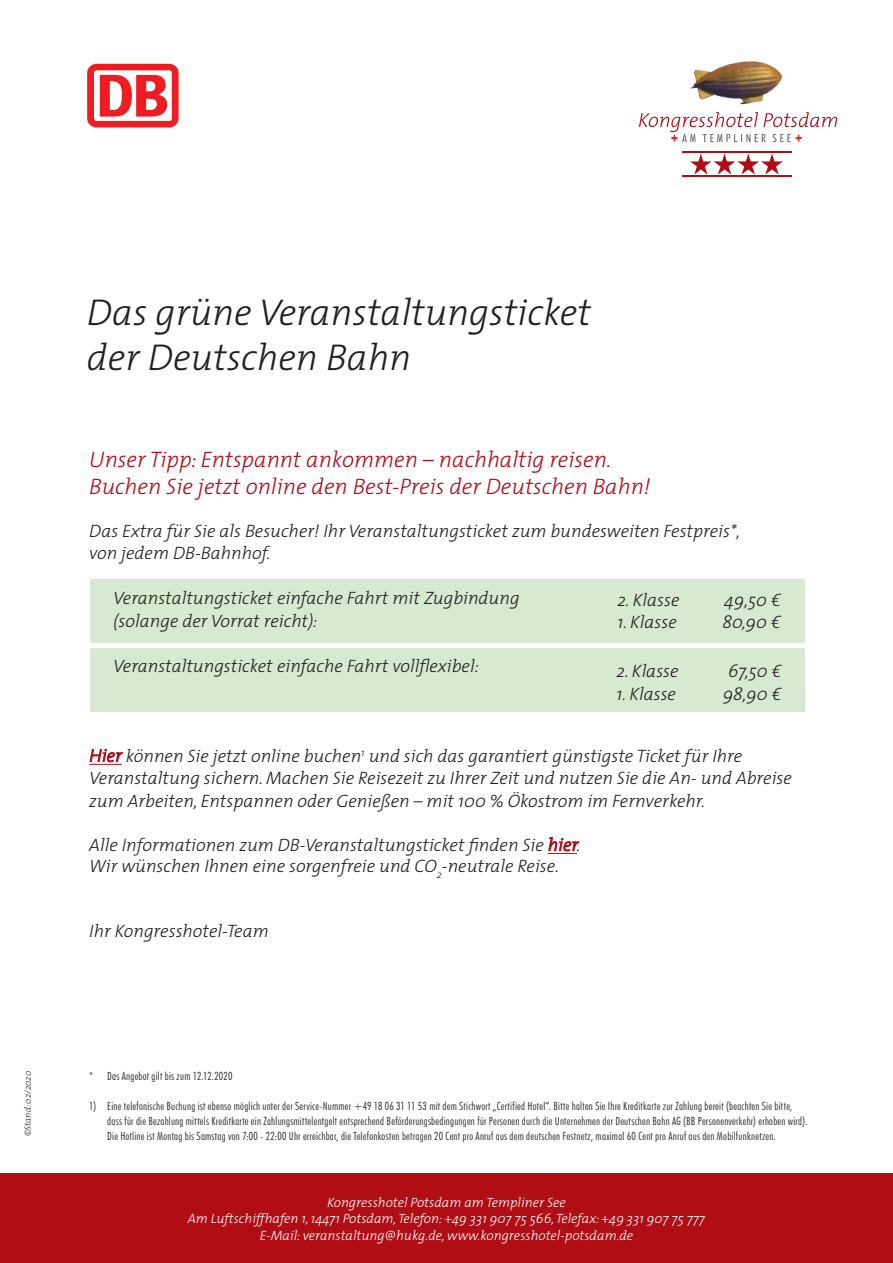
<style>
.page{position:relative;width:893px;height:1263px;background:#fff}
.page>*{position:absolute;margin:0;border:0;box-sizing:border-box;transform-origin:0 0}
.t1{font:italic 300 37.5px/45px "The Mix";color:#231f20}
.t2{font:italic 300 22.5px/27px "The Mix";color:#b00d15}
.t3{font:italic 300 18px/22.5px "The Mix";color:#231f20}
.t4{font:italic 300 13.5px/16.2px "The Mix";color:#fff;text-align:center}
.t5{font:300 condensed 11.25px/15px "Futura BT";letter-spacing:.025em;color:#231f20}
.t6{font:italic 300 9px "The Mix";color:#231f20}
.s1{color:#b00d15}
</style>
<div class="page">
<div style="left:90px;top:648px;width:715px;height:64px;background:#d8e9d2"></div>
<div style="left:90px;top:579px;width:715px;height:64px;background:#d8e9d2"></div>
<div style="left:0;top:1174px;width:893px;height:89px;background:#b00d15"></div>
<img style="left:690px;top:61px;width:93px;height:44px">
<svg style="left:639px;top:112px;width:198px;height:30px"></svg>
<hr style="left:682px;top:175px;width:109px;height:2px;background:#b00d15">
<hr style="left:682px;top:152px;width:109px;height:1px;background:#b00d15">
<svg style="left:690px;top:154px;width:93px;height:20px"></svg>
<hr style="left:89px;top:764px;width:33px;height:1px;background:#b00d15">
<svg style="left:548px;top:853px;width:29px;height:1px"></svg>
<div style="left:87px;top:64px;width:92px;height:63px;background:#ee1d23;border-radius:9px"></div>
<div style="left:94px;top:70px;width:78px;height:51px;background:#fff;border-radius:2px"></div>
<svg style="left:100px;top:75px;width:67px;height:42px"></svg>
<p class="t6" style="left:20px;top:1136px;width:67px;rotate:-90deg">©Stand: 02/2020</p>
<h1 class="t1" style="left:87px;top:289px;width:506px">Das grüne Veranstaltungsticket der Deutschen Bahn</h1>
<p class="t2" style="left:89px;top:445px;width:563px">Unser Tipp: Entspannt ankommen – nachhaltig reisen.<br>Buchen Sie jetzt online den Best-Preis der Deutschen Bahn!</p>
<p class="t3" style="left:89px;top:519px;width:652px">Das Extra für Sie als Besucher! Ihr Veranstaltungsticket zum bundesweiten Festpreis*, von jedem DB-Bahnhof.</p>
<p class="t3" style="left:113px;top:586px;width:408px">Veranstaltungsticket einfache Fahrt mit Zugbindung (solange der Vorrat reicht):</p>
<p class="t3" style="left:113px;top:654px;width:367px">Veranstaltungsticket einfache Fahrt vollflexibel:</p>
<p class="t3" style="left:617px;top:588px;width:64px">2. Klasse</p>
<p class="t3" style="left:725px;top:588px;width:58px">49,50 €</p>
<p class="t3" style="left:617px;top:610px;width:61px">1. Klasse</p>
<p class="t3" style="left:722px;top:610px;width:60px">80,90 €</p>
<p class="t3" style="left:617px;top:659px;width:64px">2. Klasse</p>
<p class="t3" style="left:728px;top:659px;width:55px">67,50 €</p>
<p class="t3" style="left:617px;top:682px;width:61px">1. Klasse</p>
<p class="t3" style="left:723px;top:682px;width:60px">98,90 €</p>
<p class="t3" style="left:89px;top:744px;width:704px"><span class="s1">Hier</span> können Sie jetzt online buchen<sup>1</sup> und sich das garantiert günstigste Ticket für Ihre<br>Veranstaltung sichern. Machen Sie Reisezeit zu Ihrer Zeit und nutzen Sie die An- und Abreise zum Arbeiten, Entspannen oder Genießen – mit 100 % Ökostrom im Fernverkehr.</p>
<p class="t3" style="left:89px;top:833px;width:493px;line-height:21.6px">Alle Informationen zum DB-Veranstaltungsticket finden Sie <span class="s1">hier</span>.<br>Wir wünschen Ihnen eine sorgenfreie und CO<sub>2</sub>-neutrale Reise.</p>
<p class="t3" style="left:89px;top:919px;width:181px">Ihr Kongresshotel-Team</p>
<p class="t5" style="left:89px;top:1068px;width:145px">* Das Angebot gilt bis zum 12.12.2020</p>
<p class="t5" style="left:107px;top:1098px;width:702px;text-indent:-18px">1) Eine telefonische Buchung ist ebenso möglich unter der Service-Nummer +49 18 06 31 11 53 mit dem Stichwort „Certified Hotel“. Bitte halten Sie Ihre Kreditkarte zur Zahlung bereit (beachten Sie bitte, dass für die Bezahlung mittels Kreditkarte ein Zahlungsmittelentgelt entsprechend Beförderungsbedingungen für Personen durch die Unternehmen der Deutschen Bahn AG (BB Personenverkehr) erhoben wird).<br>Die Hotline ist Montag bis Samstag von 7:00 - 22:00 Uhr erreichbar, die Telefonkosten betragen 20 Cent pro Anruf aus dem deutschen Festnetz, maximal 60 Cent pro Anruf aus den Mobilfunknetzen.</p>
<p class="t4" style="left:188px;top:1194px;width:519px">Kongresshotel Potsdam am Templiner See<br>Am Luftschiffhafen 1, 14471 Potsdam, Telefon: +49 331 907 75 566, Telefax: +49 331 907 75 777<br>E-Mail: veranstaltung@hukg.de, www.kongresshotel-potsdam.de</p>
</div>
